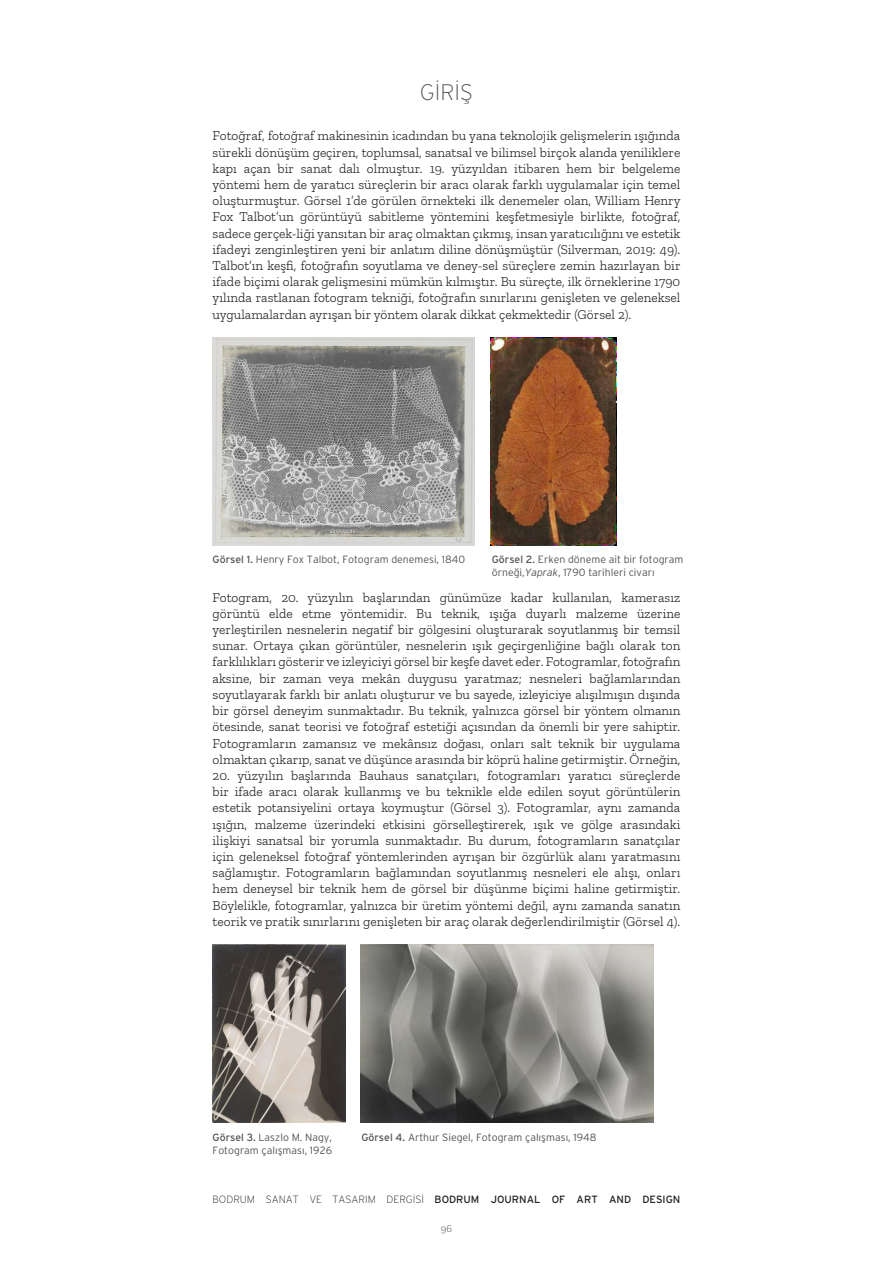
<style>
.page{position:relative;width:893px;height:1263px;background:#fff}
.page>*{position:absolute;margin:0;border:0;box-sizing:border-box;transform-origin:0 0}
.t1{font:200 22.5px "Interstate";color:#525455}
.ana_metin{font:300 13.5px/16.2px "Zilla Slab";color:#231f20;text-align:justify}
.gorsel_etiketi{font:300 10.5px/12.6px "Interstate";color:#525455}
.t2{font:200 10.5px "Interstate";color:#231f20}
.t3{font:300 10.5px "Zilla Slab";color:#626465}
.s1{font-weight:400}
.s2{font-style:italic}
</style>
<div class="page">
<img style="left:213px;top:338px;width:262px;height:208px">
<img style="left:490px;top:338px;width:126px;height:208px">
<img style="left:213px;top:944px;width:133px;height:179px">
<img style="left:361px;top:944px;width:293px;height:179px">
<p class="t1" style="left:420px;top:80px;width:55px">GİRİŞ</p>
<p class="ana_metin" style="left:213px;top:128px;width:470px">Fotoğraf, fotoğraf makinesinin icadından bu yana teknolojik gelişmelerin ışığında sürekli dönüşüm geçiren, toplumsal, sanatsal ve bilimsel birçok alanda yeniliklere kapı açan bir sanat dalı olmuştur. 19. yüzyıldan itibaren hem bir belgeleme yöntemi hem de yaratıcı süreçlerin bir aracı olarak farklı uygulamalar için temel oluşturmuştur. Görsel 1’de görülen örnekteki ilk denemeler olan, William Henry Fox Talbot’un görüntüyü sabitleme yöntemini keşfetmesiyle birlikte, fotoğraf, sadece gerçek-liği yansıtan bir araç olmaktan çıkmış, insan yaratıcılığını ve estetik ifadeyi zenginleştiren yeni bir anlatım diline dönüşmüştür (Silverman, 2019: 49).<br>Talbot’ın keşfi, fotoğrafın soyutlama ve deney-sel süreçlere zemin hazırlayan bir ifade biçimi olarak gelişmesini mümkün kılmıştır. Bu süreçte, ilk örneklerine 1790 yılında rastlanan fotogram tekniği, fotoğrafın sınırlarını genişleten ve geleneksel uygulamalardan ayrışan bir yöntem olarak dikkat çekmektedir (Görsel 2).</p>
<p class="gorsel_etiketi" style="left:213px;top:553px;width:254px"><span class="s1">Görsel 1.</span> Henry Fox Talbot, Fotogram denemesi, 1840</p>
<p class="gorsel_etiketi" style="left:492px;top:553px;width:193px"><span class="s1">Görsel 2.</span> Erken döneme ait bir fotogram örneği,<span class="s2">Yaprak</span>, 1790 tarihleri civarı</p>
<p class="ana_metin" style="left:213px;top:589px;width:469px">Fotogram, 20. yüzyılın başlarından günümüze kadar kullanılan, kamerasız görüntü elde etme yöntemidir. Bu teknik, ışığa duyarlı malzeme üzerine yerleştirilen nesnelerin negatif bir gölgesini oluşturarak soyutlanmış bir temsil sunar. Ortaya çıkan görüntüler, nesnelerin ışık geçirgenliğine bağlı olarak ton farklılıkları gösterir ve izleyiciyi görsel bir keşfe davet eder. Fotogramlar, fotoğrafın aksine, bir zaman veya mekân duygusu yaratmaz; nesneleri bağlamlarından soyutlayarak farklı bir anlatı oluşturur ve bu sayede, izleyiciye alışılmışın dışında bir görsel deneyim sunmaktadır. Bu teknik, yalnızca görsel bir yöntem olmanın ötesinde, sanat teorisi ve fotoğraf estetiği açısından da önemli bir yere sahiptir.<br>Fotogramların zamansız ve mekânsız doğası, onları salt teknik bir uygulama olmaktan çıkarıp, sanat ve düşünce arasında bir köprü haline getirmiştir. Örneğin,</p>
<p class="ana_metin" style="left:213px;top:767px;width:469px">20. yüzyılın başlarında Bauhaus sanatçıları, fotogramları yaratıcı süreçlerde bir ifade aracı olarak kullanmış ve bu teknikle elde edilen soyut görüntülerin estetik potansiyelini ortaya koymuştur (Görsel 3). Fotogramlar, aynı zamanda ışığın, malzeme üzerindeki etkisini görselleştirerek, ışık ve gölge arasındaki ilişkiyi sanatsal bir yorumla sunmaktadır. Bu durum, fotogramların sanatçılar için geleneksel fotoğraf yöntemlerinden ayrışan bir özgürlük alanı yaratmasını sağlamıştır. Fotogramların bağlamından soyutlanmış nesneleri ele alışı, onları hem deneysel bir teknik hem de görsel bir düşünme biçimi haline getirmiştir.<br>Böylelikle, fotogramlar, yalnızca bir üretim yöntemi değil, aynı zamanda sanatın teorik ve pratik sınırlarını genişleten bir araç olarak değerlendirilmiştir (Görsel 4).</p>
<p class="gorsel_etiketi" style="left:213px;top:1131px;width:121px"><span class="s1">Görsel 3.</span> Laszlo M. Nagy,<br>Fotogram çalışması, 1926</p>
<p class="gorsel_etiketi" style="left:361px;top:1131px;width:237px"><span class="s1">Görsel 4.</span> Arthur Siegel, Fotogram çalışması, 1948</p>
<p class="t2" style="left:213px;top:1193px;width:469px">BODRUM SANAT VE TASARIM DERGİSİ <span class="s1">BODRUM JOURNAL OF ART AND DESIGN</span></p>
<p class="t3" style="left:441px;top:1223px;width:13px">96</p>
</div>
